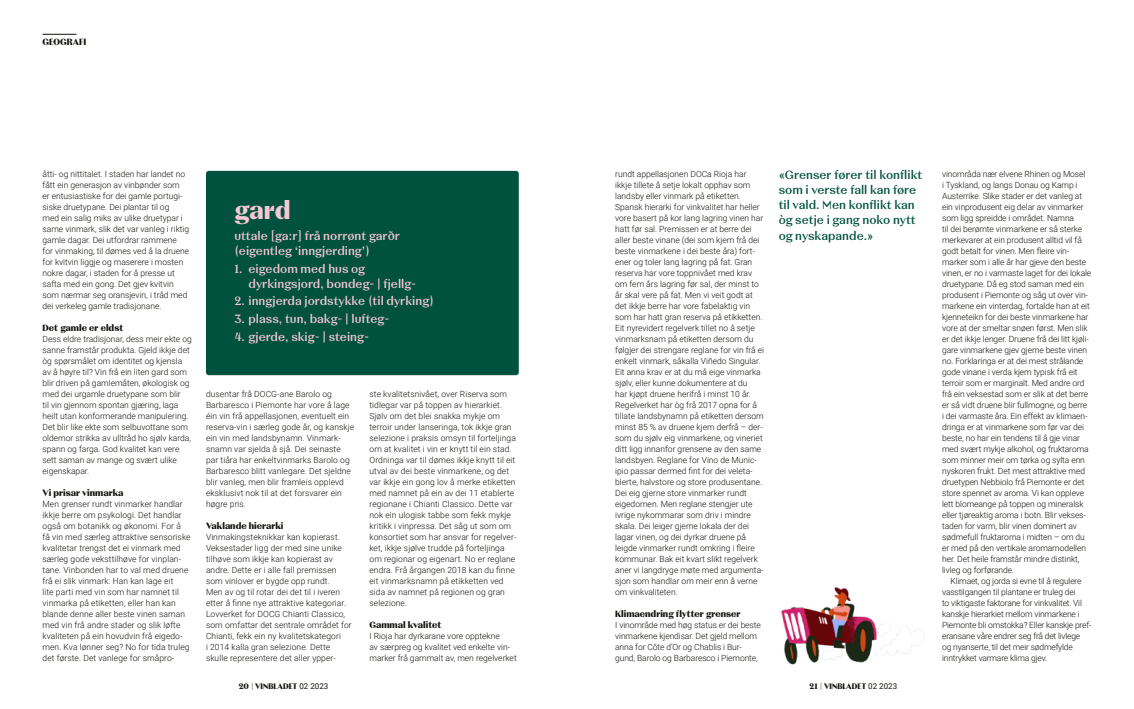
<style>
.page{position:relative;width:1134px;height:709px;background:#fff}
.page>*{position:absolute;margin:0;border:0;box-sizing:border-box;transform-origin:0 0}
.t1{font:700 25px "Vinmonopolet Tittel";color:#f8c8d4}
.t2{font:500 12px/15px "Vinmonopolet Ingress";color:#f8c8d4}
.t3{font:500 12px/15px "Vinmonopolet Ingress";color:#00523e}
.t4{font:700 9px "Vinmonopolet Tittel";color:#12120d}
.t5{font:300 8.5px/11px "Roboto";color:#12120d}
.t6{font:300 8.5px/11px "Roboto";letter-spacing:-.02em;color:#12120d}
.t7{font:700 8px "Vinmonopolet Tittel";color:#12120d}
.s1{font-family:"Roboto";font-weight:400}
</style>
<div class="page">
<hr style="left:43px;top:34px;width:34px;height:1px;background:#12120d">
<div style="left:206px;top:171px;width:313px;height:204px;background:#00523e;border-radius:3px"></div>
<img style="left:781px;top:587px;width:144px;height:78px">
<p class="t4" style="left:43px;top:37px;width:45px">GEOGRAFI</p>
<p class="t5" style="left:43px;top:168px;width:148px">åtti- og nittitalet. I staden har landet no fått ein generasjon av vinbønder som<br>er entusiastiske for dei gamle portugi&shy;siske druetypane. Dei plantar til og<br>med ein salig miks av ulike druetypar i same vinmark, slik det var vanleg i riktig gamle dagar. Dei utfordrar rammene for vinmaking, til dømes ved å la druene for kvitvin liggje og maserere i mosten nokre dagar, i staden for å presse ut safta med ein gong. Det gjev kvitvin som nærmar seg oransjevin, i tråd med dei verkeleg gamle tradisjonane.</p>
<p class="t4" style="left:43px;top:323px;width:82px">Det gamle er eldst</p>
<p class="t5" style="left:43px;top:333px;width:151px">Dess eldre tradisjonar, dess meir ekte og sanne framstår produkta. Gjeld ikkje det òg spørsmålet om identitet og kjensla av å høyre til? Vin frå ein liten gard som blir driven på gamlemåten, økologisk og med dei urgamle druetypane som blir<br>til vin gjennom spontan gjæring, laga heilt utan konformerande manipulering.<br>Det blir like ekte som selbuvottane som oldemor strikka av ulltråd ho sjølv karda, spann og farga. God kvalitet kan vere sett saman av mange og svært ulike eigenskapar.</p>
<p class="t4" style="left:43px;top:488px;width:83px">Vi prisar vinmarka</p>
<p class="t5" style="left:43px;top:498px;width:150px">Men grenser rundt vinmarker handlar ikkje berre om psykologi. Det handlar også om botanikk og økonomi. For å<br>få vin med særleg attraktive sensoriske kvalitetar trengst det ei vinmark med særleg gode veksttilhøve for vinplan&shy;tane. Vinbonden har to val med druene frå ei slik vinmark: Han kan lage eit<br>lite parti med vin som har namnet til vinmarka på etiketten, eller han kan blande denne aller beste vinen saman med vin frå andre stader og slik løfte kvaliteten på ein hovudvin frå eigedo&shy;men. Kva lønner seg? No for tida truleg det første. Det vanlege for småpro-</p>
<h1 class="t1" style="left:234px;top:195px;width:58px">gard</h1>
<h2 class="t2" style="left:234px;top:228px;width:167px">uttale [ga:r] frå norrønt garðr (eigentleg ‘inngjerding’)</h2>
<h2 class="t2" style="left:249px;top:261px;width:169px;text-indent:-14px">1. eigedom med hus og dyrkingsjord, bondeg- | fjellg-</h2>
<h2 class="t2" style="left:234px;top:294px;width:201px">2. inngjerda jordstykke (til dyrking)</h2>
<h2 class="t2" style="left:234px;top:312px;width:157px">3. plass, tun, bakg- | lufteg-</h2>
<h2 class="t2" style="left:234px;top:330px;width:136px">4. gjerde, skig- | steing-</h2>
<p class="t5" style="left:206px;top:388px;width:150px">dusentar frå DOCG-ane Barolo og Barbaresco i Piemonte har vore å lage éin vin frå appellasjonen, eventuelt ein reserva-vin i særleg gode år, og kanskje ein vin med landsbynamn. Vinmark&shy;snamn var sjelda å sjå. Dei seinaste par tiåra har enkeltvinmarks Barolo og Barbaresco blitt vanlegare. Det sjeldne blir vanleg, men blir framleis opplevd eksklusivt nok til at det forsvarer ein høgre pris.</p>
<p class="t4" style="left:206px;top:521px;width:79px">Vaklande hierarki</p>
<p class="t5" style="left:206px;top:531px;width:147px">Vinmakingsteknikkar kan kopierast.<br>Veksestader ligg der med sine unike tilhøve som ikkje kan kopierast av andre. Dette er i alle fall premissen som vinlover er bygde opp rundt.<br>Men av og til rotar dei det til i iveren etter å finne nye attraktive kategoriar.<br>Lovverket for DOCG Chianti Classico, som omfattar det sentrale området for Chianti, fekk ein ny kvalitetskategori<br>i 2014 kalla gran selezione. Dette skulle representere det aller ypper-</p>
<p class="t5" style="left:369px;top:388px;width:148px">ste kvalitetsnivået, over Riserva som tidlegar var på toppen av hierarkiet.<br>Sjølv om det blei snakka mykje om terroir under lanseringa, tok ikkje gran selezione i praksis omsyn til forteljinga om at kvalitet i vin er knytt til ein stad.<br>Ordninga var til dømes ikkje knytt til eit utval av dei beste vinmarkene, og det var ikkje ein gong lov å merke etiketten med namnet på ein av dei 11 etablerte regionane i Chianti Classico. Dette var nok ein ulogisk tabbe som fekk mykje kritikk i vinpressa. Det såg ut som om konsortiet som har ansvar for regelver&shy;ket, ikkje sjølve trudde på forteljinga om regionar og eigenart. No er reglane endra. Frå årgangen 2018 kan du finne eit vinmarksnamn på etikketten ved sida av namnet på regionen og gran selezione.</p>
<p class="t4" style="left:369px;top:620px;width:74px">Gammal kvalitet</p>
<p class="t5" style="left:369px;top:630px;width:149px">I Rioja har dyrkarane vore opptekne<br>av særpreg og kvalitet ved enkelte vin&shy;marker frå gammalt av, men regelverket</p>
<p class="t5" style="left:615px;top:168px;width:151px">rundt appellasjonen DOCa Rioja har ikkje tillete å setje lokalt opphav som landsby eller vinmark på etiketten.<br>Spansk hierarki for vinkvalitet har heller vore basert på kor lang lagring vinen har hatt før sal. Premissen er at berre dei aller beste vinane (dei som kjem frå dei beste vinmarkene i dei beste åra) fort&shy;ener og toler lang lagring på fat. Gran reserva har vore toppnivået med krav om fem års lagring før sal, der minst to år skal vere på fat. Men vi veit godt at det ikkje berre har vore fabelaktig vin som har hatt gran reserva på etikketten.<br>Eit nyrevidert regelverk tillet no å setje vinmarksnam på etiketten dersom du følgjer dei strengare reglane for vin frå ei enkelt vinmark, såkalla Viñedo Singular.<br>Eit anna krav er at du må eige vinmarka sjølv, eller kunne dokumentere at du<br>har kjøpt druene herifrå i minst 10 år.<br>Regelverket har òg frå 2017 opna for å tillate landsbynamn på etiketten dersom minst 85 % av druene kjem derfrå – der&shy;som du sjølv eig vinmarkene, og vineriet ditt ligg innanfor grensene av den same landsbyen. Reglane for Vino de Munic&shy;ipio passar dermed fint for dei veleta&shy;blerte, halvstore og store produsentane.<br>Dei eig gjerne store vinmarker rundt eigedomen. Men reglane stengjer ute ivrige nykommarar som driv i mindre skala. Dei leiger gjerne lokala der dei lagar vinen, og dei dyrkar druene på leigde vinmarker rundt omkring i fleire kommunar. Bak eit kvart slikt regelverk aner vi langdryge møte med argumenta&shy;sjon som handlar om meir enn å verne om vinkvaliteten.</p>
<p class="t4" style="left:615px;top:609px;width:127px">Klimaendring flytter grenser</p>
<p class="t5" style="left:615px;top:619px;width:147px">I vinområde med høg status er dei beste vinmarkene kjendisar. Det gjeld mellom anna for Côte d’Or og Chablis i Bur&shy;gund, Barolo og Barbaresco i Piemonte,</p>
<h2 class="t3" style="left:779px;top:168px;width:145px">«Grenser fører til konflikt som i verste fall kan føre til vald. Men konflikt kan òg setje i gang noko nytt og nyskapande.»</h2>
<p class="t7" style="left:239px;top:681px;width:91px">20 | VINBLADET <span class="s1">02 2023</span></p>
<p class="t7" style="left:809px;top:681px;width:89px">21 | VINBLADET <span class="s1">02 2023</span></p>
<p class="t5" style="left:942px;top:168px;width:151px">vinområda nær elvene Rhinen og Mosel<br>i Tyskland, og langs Donau og Kamp i Austerrike. Slike stader er det vanleg at ein vinprodusent eig delar av vinmarker som ligg spreidde i området. Namna<br>til dei berømte vinmarkene er så sterke merkevarer at ein produsent alltid vil få godt betalt for vinen. Men fleire vin&shy;marker som i alle år har gjeve den beste vinen, er no i varmaste laget for dei lokale druetypane. Då eg stod saman med ein produsent i Piemonte og såg ut over vin&shy;markene ein vinterdag, fortalde han at eit kjenneteikn for dei beste vinmarkene har vore at der smeltar snøen først. Men slik er det ikkje lenger. Druene frå dei litt kjøli&shy;gare vinmarkene gjev gjerne beste vinen no. Forklaringa er at dei mest strålande gode vinane i verda kjem typisk frå eit terroir som er marginalt. Med andre ord frå ein veksestad som er slik at det berre er så vidt druene blir fullmogne, og berre i dei varmaste åra. Ein effekt av klimaen&shy;dringa er at vinmarkene som før var dei beste, no har ein tendens til å gje vinar med svært mykje alkohol, og fruktaroma som minner meir om tørka og sylta enn nyskoren frukt. Det mest attraktive med druetypen Nebbiolo frå Piemonte er det store spennet av aroma. Vi kan oppleve lett blomeange på toppen og mineralsk eller tjøreaktig aroma i botn. Blir vekses&shy;taden for varm, blir vinen dominert av sødmefull fruktaroma i midten – om du er med på den vertikale aromamodellen her. Det heile framstår mindre distinkt, livleg og forførande.</p>
<p class="t6" style="left:942px;top:575px;width:151px;text-indent:8px">Klimaet, og jorda si evne til å regulere vasstilgangen til plantane er truleg dei<br>to viktigaste faktorane for vinkvalitet. Vil kanskje hierarkiet mellom vinmarkene i Piemonte bli omstokka? Eller kanskje pref&shy;eransane våre endrer seg frå det livlege og nyanserte, til det meir sødmefylde inntrykket varmare klima gjev.</p>
</div>
